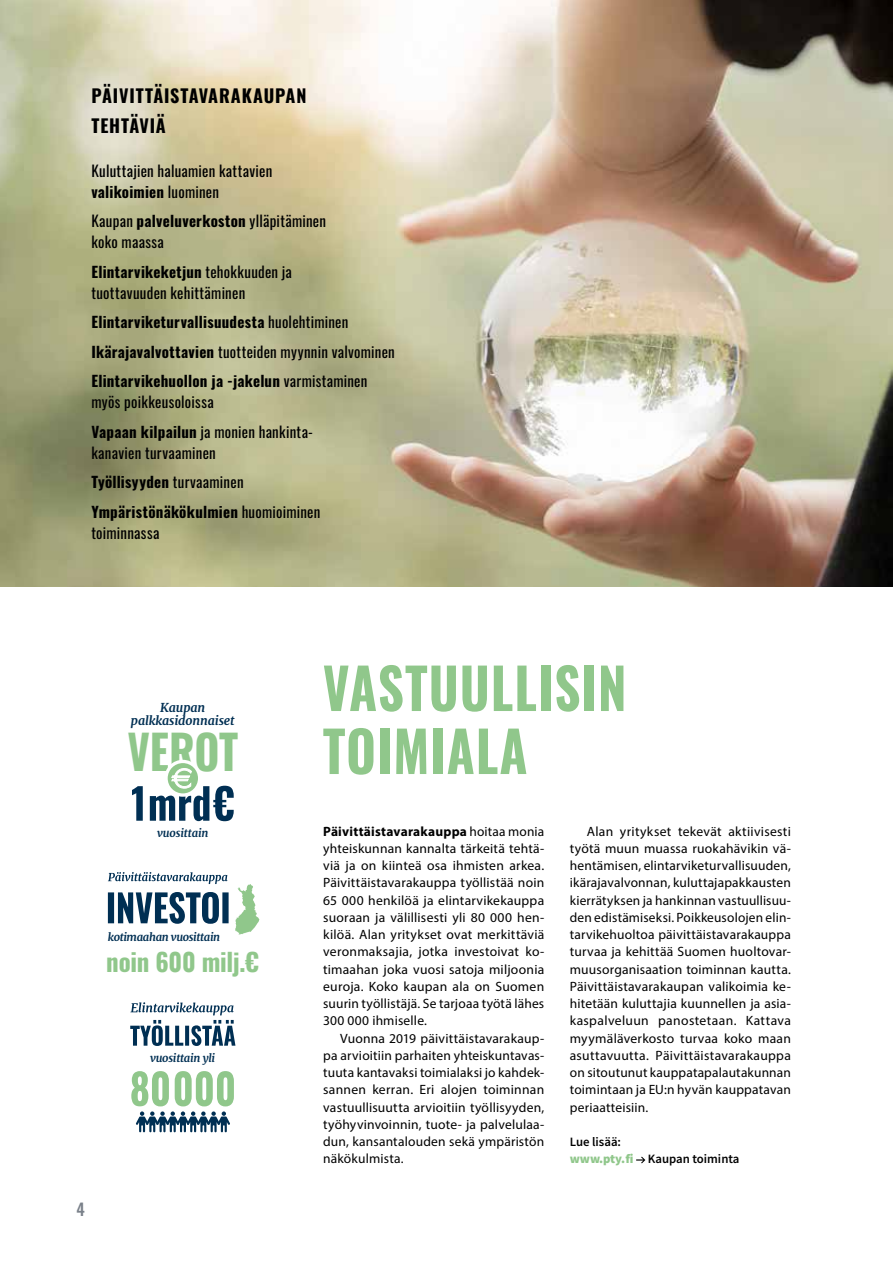
<style>
.page{position:relative;width:893px;height:1263px;background:#fff}
.page>*{position:absolute;margin:0;border:0;box-sizing:border-box;transform-origin:0 0}
.t1{font:700 56.1px/63px "Oswald";letter-spacing:.02em;color:#90c78b;scale:.91 1}
.t2{font:700 47.25px "Oswald";letter-spacing:-.005em;color:#90c78b;scale:.91 1}
.t3{font:700 24.9px "Oswald";letter-spacing:-.01em;color:#90c78b}
.t4{font:700 18px/30px "Oswald";letter-spacing:.05em;color:#000}
.t5{font:500 16.5px "Oswald";color:#7a818a}
.t6{font:15px/21px "Oswald";letter-spacing:.015em;color:#000}
.t7{font:700 15px/29.5px "Oswald";letter-spacing:.015em;color:#000}
.t8{font:13.5px/17.2px "Myriad Pro";letter-spacing:.01em;color:#000;text-align:justify}
.t9{font:600 12.75px/17.2px "Source Sans Pro";color:#000}
.t10{font:italic 700 12.45px/13.2px "Merriweather";letter-spacing:-.01em;color:#002f53;text-align:center}
.t11{font:italic 700 11.1px "Merriweather";letter-spacing:-.02em;color:#002f53}
.s1{font-weight:700}
.s2{font-weight:400}
.s3{font-weight:900;color:#90c78b}
</style>
<div class="page">
<img style="left:0;top:0;width:893px;height:587px">
<svg style="left:636px;top:1156px;width:9px;height:7px"></svg>
<svg style="left:130px;top:1002px;width:105px;height:44px"></svg>
<svg style="left:131px;top:1071px;width:103px;height:61px"></svg>
<div style="left:168px;top:763px;width:30px;height:30px;background:#90c78b;border-radius:50%"></div>
<svg style="left:132px;top:768px;width:102px;height:53px"></svg>
<svg style="left:235px;top:884px;width:24px;height:51px"></svg>
<svg style="left:108px;top:892px;width:121px;height:32px"></svg>
<svg style="left:108px;top:872px;width:119px;height:12px"></svg>
<h3 class="t4" style="left:91px;top:82px;width:217px">PÄIVITTÄISTAVARAKAUPAN<br>TEHTÄVIÄ</h3>
<p class="t6" style="left:91px;top:159px;width:183px">Kuluttajien haluamien kattavien <span class="s1">valikoimien</span> luominen</p>
<p class="t6" style="left:91px;top:209px;width:236px">Kaupan <span class="s1">palveluverkoston</span> ylläpitäminen koko maassa</p>
<p class="t6" style="left:91px;top:260px;width:202px"><span class="s1">Elintarvikeketjun</span> tehokkuuden ja tuottavuuden kehittäminen</p>
<p class="t7" style="left:91px;top:308px;width:305px">Elintarviketurvallisuudesta <span class="s2">huolehtiminen<br></span>Ikärajavalvottavien <span class="s2">tuotteiden myynnin valvominen<br></span>Elintarvikehuollon ja -jakelun <span class="s2">varmistaminen</span></p>
<p class="t6" style="left:91px;top:386px;width:223px;line-height:29.5px">myös poikkeusoloissa<br><span class="s1">Vapaan kilpailun</span> ja monien hankinta-</p>
<p class="t6" style="left:91px;top:436px;width:230px;line-height:29.5px">kanavien turvaaminen<br><span class="s1">Työllisyyden</span> turvaaminen<br><span class="s1">Ympäristönäkökulmien</span> huomioiminen</p>
<p class="t6" style="left:91px;top:521px;width:70px">toiminnassa</p>
<p class="t10" style="left:131px;top:701px;width:105px">Kaupan palkkasidonnaiset</p>
<h2 class="t2" style="left:127px;top:727px;width:123px">VEROT</h2>
<p class="t11" style="left:157px;top:825px;width:53px">vuosittain</p>
<p class="t11" style="left:108px;top:929px;width:114px">kotimaahan vuosittain</p>
<h3 class="t3" style="left:106px;top:949px;width:154px">noin 600 milj.€</h3>
<p class="t11" style="left:150px;top:1051px;width:67px">vuosittain yli</p>
<p class="t5" style="left:77px;top:1200px;width:10px">4</p>
<h1 class="t1" style="left:323px;top:660px;width:335px">VASTUULLISIN<br>TOIMIALA</h1>
<p class="t8" style="left:323px;top:822px;width:223px"><span class="s1">Päivittäistavarakauppa</span> hoitaa monia yhteiskunnan kannalta tärkeitä tehtä&shy;viä ja on kiinteä osa ihmisten arkea.<br>Päivittäistavarakauppa työllistää noin 65 000 henkilöä ja elintarvikekauppa suoraan ja välillisesti yli 80 000 hen&shy;kilöä. Alan yritykset ovat merkittäviä veronmaksajia, jotka investoivat ko&shy;timaahan joka vuosi satoja miljoonia euroja. Koko kaupan ala on Suomen suurin työllistäjä. Se tarjoaa työtä lähes 300 000 ihmiselle.</p>
<p class="t8" style="left:323px;top:1029px;width:223px;text-indent:17px">Vuonna 2019 päivittäistavarakaup&shy;pa arvioitiin parhaiten yhteiskuntavas&shy;tuuta kantavaksi toimialaksi jo kahdek&shy;sannen kerran. Eri alojen toiminnan vastuullisuutta arvioitiin työllisyyden, työhyvinvoinnin, tuote- ja palvelulaa&shy;dun, kansantalouden sekä ympäristön näkökulmista.</p>
<p class="t8" style="left:570px;top:822px;width:223px;text-indent:17px">Alan yritykset tekevät aktiivisesti työtä muun muassa ruokahävikin vä&shy;hentämisen, elintarviketurvallisuuden, ikärajavalvonnan, kuluttajapakkausten kierrätyksen ja hankinnan vastuullisuu&shy;den edistämiseksi. Poikkeusolojen elin&shy;tarvikehuoltoa päivittäistavarakauppa turvaa ja kehittää Suomen huoltovar&shy;muusorganisaation toiminnan kautta.<br>Päivittäistavarakaupan valikoimia ke&shy;hitetään kuluttajia kuunnellen ja asia&shy;kaspalveluun panostetaan. Kattava myymäläverkosto turvaa koko maan asuttavuutta. Päivittäistavarakauppa on sitoutunut kauppatapalautakunnan toimintaan ja EU:n hyvän kauppatavan periaatteisiin.</p>
<p class="t9" style="left:570px;top:1133px;width:171px">Lue lisää:<br><span class="s3">www.pty.fi</span> Kaupan toiminta</p>
</div>
